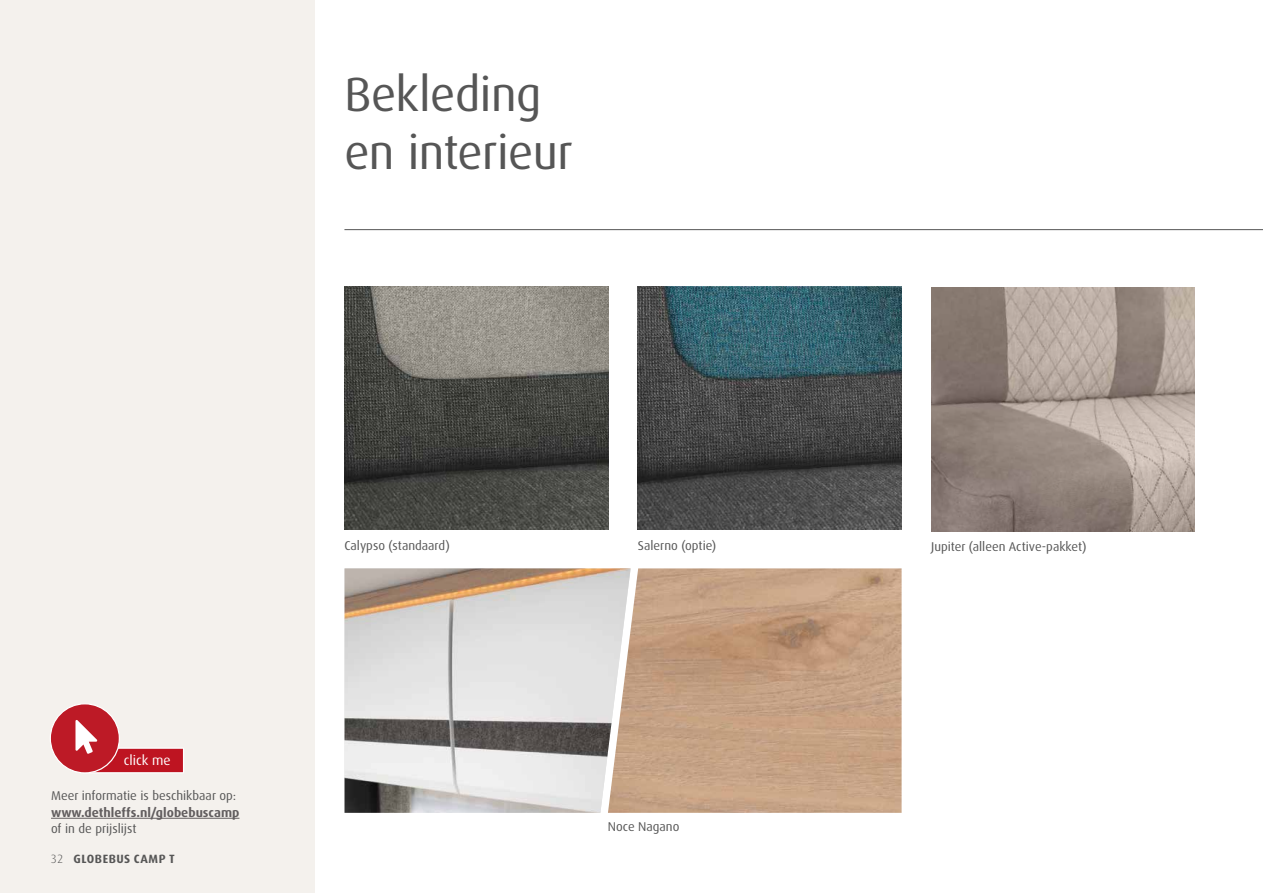
<style>
.page{position:relative;width:1263px;height:893px;background:#fff}
.page>*{position:absolute;margin:0;border:0;box-sizing:border-box;transform-origin:0 0}
.t1{font:48px/58.5px "Dax OT";letter-spacing:-.01em;color:#565656}
.t2{font:13.65px "Dax OT";color:#fff}
.t3{font:12.75px "Dax OT";color:#565656}
.t4{font:700 12.75px "Dax OT";color:#625e5f}
.t5{font:700 12px "Dax Pro";letter-spacing:.04em;color:#565656}
.t6{font:300 12px "Dax OT";color:#565656}
</style>
<div class="page">
<div style="left:0;top:0;width:315px;height:893px;background:#f4f1ed"></div>
<hr style="left:344px;top:229px;width:919px;height:1px;background:#565656">
<hr style="left:51px;top:818px;width:188px;height:1px;background:#625e5f">
<img style="left:344px;top:568px;width:264px;height:245px">
<img style="left:608px;top:568px;width:294px;height:245px">
<img style="left:638px;top:286px;width:264px;height:244px">
<img style="left:344px;top:286px;width:264px;height:244px">
<img style="left:931px;top:288px;width:264px;height:244px">
<div style="left:50px;top:704px;width:69px;height:69px;background:#bd1a26;border-radius:50%"></div>
<svg style="left:75px;top:720px;width:109px;height:53px"></svg>
<h1 class="t1" style="left:344px;top:66px;width:230px">Bekleding en interieur</h1>
<p class="t2" style="left:124px;top:752px;width:48px">click me</p>
<p class="t3" style="left:51px;top:788px;width:187px">Meer informatie is beschikbaar op:</p>
<p class="t4" style="left:51px;top:804px;width:190px">www.dethleffs.nl/globebuscamp</p>
<p class="t3" style="left:51px;top:821px;width:87px">of in de prijslijst</p>
<p class="t6" style="left:51px;top:851px;width:14px">32</p>
<p class="t5" style="left:74px;top:851px;width:103px">GLOBEBUS CAMP T</p>
<p class="t3" style="left:344px;top:537px;width:107px">Calypso (standaard)</p>
<p class="t3" style="left:638px;top:537px;width:80px">Salerno (optie)</p>
<p class="t3" style="left:608px;top:819px;width:73px">Noce Nagano</p>
<p class="t3" style="left:931px;top:539px;width:157px">Jupiter (alleen Active-pakket)</p>
</div>
